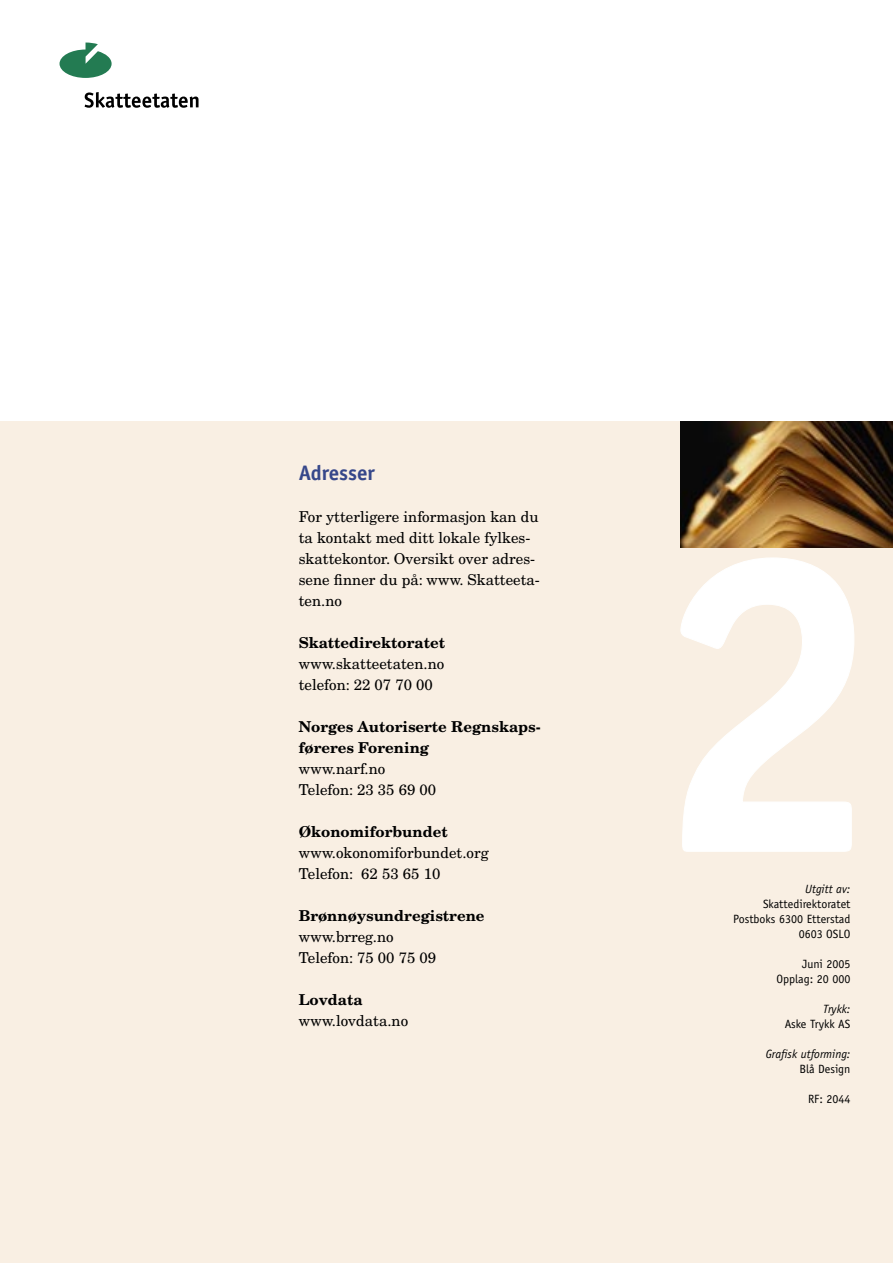
<style>
.page{position:relative;width:893px;height:1263px;background:#fff}
.page>*{position:absolute;margin:0;border:0;box-sizing:border-box;transform-origin:0 0}
.Tittel{font:700 21px "Officina Sans";color:#36478a}
.Brød{font:15px/21px "New Century Schlbk";color:#000}
.Brød-2{font:700 15px/21px "New Century Schlbk";color:#000}
.Tittel-2{font:12px "Officina Sans";color:#000}
.Tittel-3{font:italic 12px "Officina Sans";color:#000}
</style>
<div class="page">
<div style="left:0;top:421px;width:893px;height:842px;background:#f9efe3"></div>
<svg style="left:85px;top:92px;width:114px;height:16px"></svg>
<svg style="left:60px;top:43px;width:52px;height:35px"></svg>
<img style="left:680px;top:421px;width:213px;height:126px">
<svg style="left:680px;top:557px;width:175px;height:295px"></svg>
<p class="Tittel" style="left:299px;top:459px;width:78px">Adresser</p>
<p class="Brød" style="left:299px;top:506px;width:243px">For ytterligere informasjon kan du ta kontakt med ditt lokale fylkes&shy;skattekontor. Oversikt over adres&shy;sene finner du på: www. Skatteeta&shy;ten.no</p>
<p class="Brød-2" style="left:299px;top:632px;width:148px">Skattedirektoratet</p>
<p class="Brød" style="left:299px;top:653px;width:147px">www.skatteetaten.no</p>
<p class="Brød" style="left:299px;top:674px;width:136px">telefon: 22 07 70 00</p>
<p class="Brød-2" style="left:299px;top:716px;width:243px">Norges Autoriserte Regnskaps&shy;føreres Forening</p>
<p class="Brød" style="left:299px;top:758px;width:88px">www.narf.no</p>
<p class="Brød" style="left:299px;top:779px;width:139px">Telefon: 23 35 69 00</p>
<p class="Brød-2" style="left:299px;top:821px;width:151px">Økonomiforbundet</p>
<p class="Brød" style="left:299px;top:842px;width:192px">www.okonomiforbundet.org</p>
<p class="Brød" style="left:299px;top:863px;width:143px">Telefon: 62 53 65 10</p>
<p class="Brød-2" style="left:299px;top:905px;width:187px">Brønnøysundregistrene</p>
<p class="Brød" style="left:299px;top:926px;width:96px">www.brreg.no</p>
<p class="Brød" style="left:299px;top:947px;width:139px">Telefon: 75 00 75 09</p>
<p class="Brød-2" style="left:299px;top:989px;width:65px">Lovdata</p>
<p class="Brød" style="left:299px;top:1010px;width:111px">www.lovdata.no</p>
<p class="Tittel-3" style="left:805px;top:882px;width:47px">Utgitt av:</p>
<p class="Tittel-2" style="left:763px;top:897px;width:89px">Skattedirektoratet</p>
<p class="Tittel-2" style="left:733px;top:912px;width:119px">Postboks 6300 Etterstad</p>
<p class="Tittel-2" style="left:799px;top:927px;width:53px">0603 OSLO</p>
<p class="Tittel-2" style="left:802px;top:957px;width:50px">Juni 2005</p>
<p class="Tittel-2" style="left:776px;top:972px;width:75px">Opplag: 20 000</p>
<p class="Tittel-3" style="left:823px;top:1002px;width:29px">Trykk:</p>
<p class="Tittel-2" style="left:785px;top:1017px;width:67px">Aske Trykk AS</p>
<p class="Tittel-3" style="left:766px;top:1047px;width:86px">Grafisk utforming:</p>
<p class="Tittel-2" style="left:799px;top:1062px;width:53px">Blå Design</p>
<p class="Tittel-2" style="left:808px;top:1092px;width:44px">RF: 2044</p>
</div>
